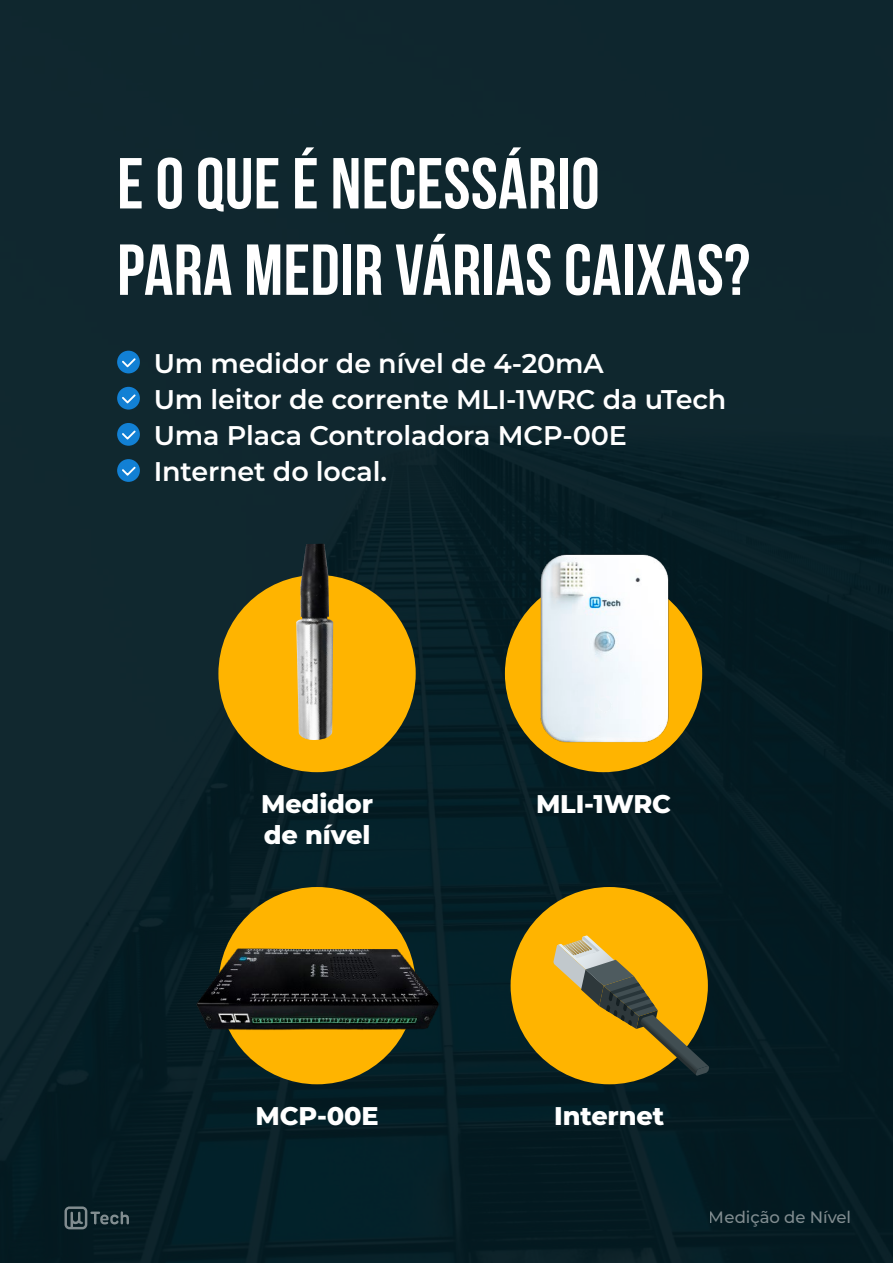
<style>
.page{position:relative;width:893px;height:1263px;background:#fff}
.page>*{position:absolute;margin:0;border:0;box-sizing:border-box;transform-origin:0 0}
.t1{font:700 72px/86.4px "Bebas Neue";letter-spacing:.005em;color:#fff}
.t2{font:600 27px/36px "Montserrat";letter-spacing:-.005em;color:#fff}
.t3{font:800 25.5px/30.8px "Montserrat";letter-spacing:-.005em;color:#fff}
.t4{font:500 16.5px "Montserrat";letter-spacing:-.005em;color:#fff}
</style>
<div class="page">
<div style="left:0;top:0;width:893px;height:1263px;background:linear-gradient(to right,#0e262d,#081f26)"></div>
<svg style="left:64px;top:1206px;width:65px;height:23px"></svg>
<div style="left:117px;top:351px;width:23px;height:22px;background:#1280d4;border-radius:50%"></div>
<svg style="left:122px;top:358px;width:14px;height:9px"></svg>
<div style="left:117px;top:387px;width:23px;height:23px;background:#1280d4;border-radius:50%"></div>
<svg style="left:122px;top:394px;width:14px;height:9px"></svg>
<div style="left:117px;top:423px;width:23px;height:23px;background:#1280d4;border-radius:50%"></div>
<svg style="left:122px;top:430px;width:14px;height:10px"></svg>
<div style="left:117px;top:459px;width:23px;height:23px;background:#1280d4;border-radius:50%"></div>
<svg style="left:122px;top:466px;width:14px;height:10px"></svg>
<div style="left:218px;top:575px;width:198px;height:197px;background:#ffb400;border-radius:50%"></div>
<div style="left:505px;top:575px;width:197px;height:197px;background:#ffb400;border-radius:50%"></div>
<div style="left:218px;top:887px;width:198px;height:197px;background:#ffb400;border-radius:50%"></div>
<img style="left:515px;top:546px;width:177px;height:203px">
<div style="left:599px;top:700px;width:11px;height:11px;background:#eff4f8;border-radius:50%"></div>
<div style="left:511px;top:887px;width:197px;height:197px;background:#ffb400;border-radius:50%"></div>
<svg style="left:553px;top:935px;width:156px;height:141px"></svg>
<img style="left:296px;top:544px;width:37px;height:196px">
<img style="left:184px;top:908px;width:266px;height:160px">
<h1 class="t1" style="left:117px;top:139px;width:634px">E O QUE É NECESSÁRIO<br>PARA MEDIR VÁRIAS CAIXAS?</h1>
<p class="t2" style="left:154px;top:344px;width:574px">Um medidor de nível de 4-20mA<br>Um leitor de corrente MLI-1WRC da uTech<br>Uma Placa Controladora MCP-00E<br>Internet do local.</p>
<p class="t3" style="left:261px;top:787px;width:114px">Medidor de nível</p>
<p class="t3" style="left:536px;top:787px;width:137px">MLI-1WRC</p>
<p class="t3" style="left:255px;top:1099px;width:125px">MCP-00E</p>
<p class="t3" style="left:554px;top:1099px;width:112px">Internet</p>
<p class="t4" style="left:709px;top:1205px;width:144px">Medição de Nível</p>
</div>
